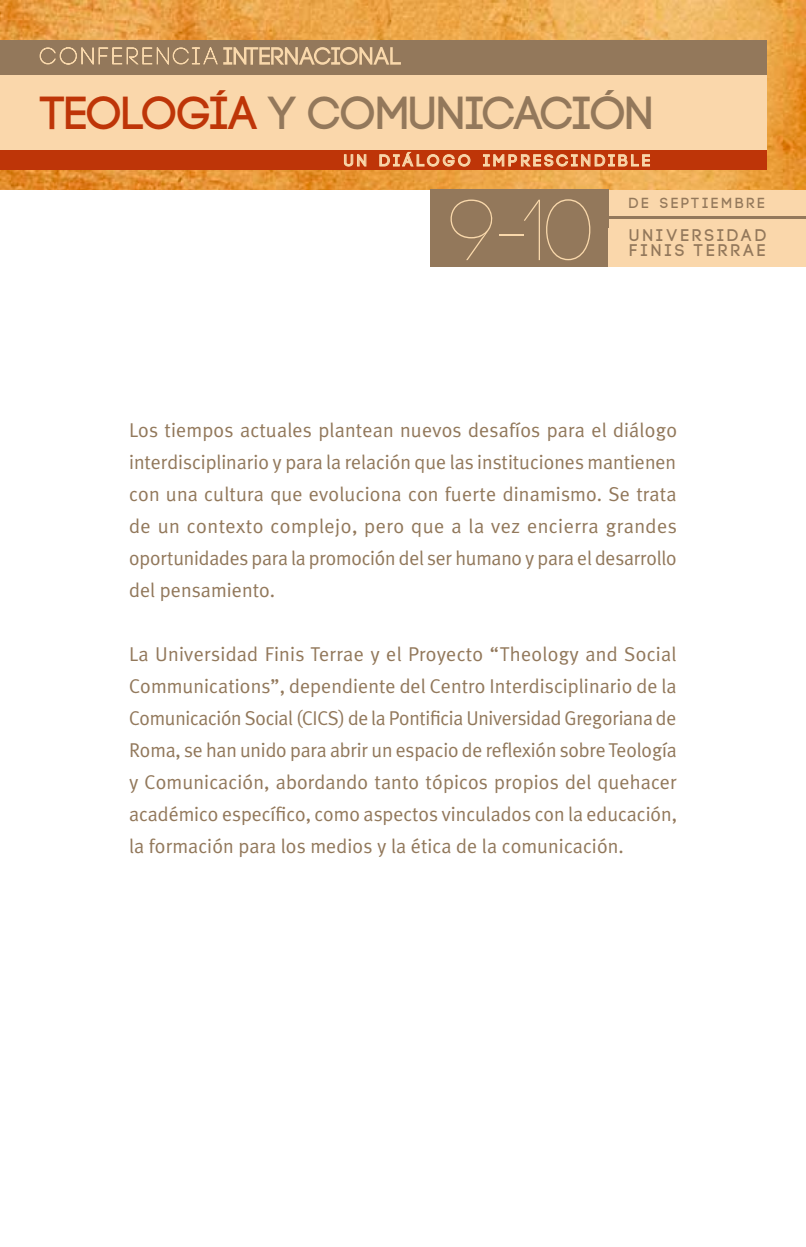
<style>
.page{position:relative;width:806px;height:1247px;background:#fff}
.page>*{position:absolute;margin:0;border:0;box-sizing:border-box;transform-origin:0 0}
.t1{font:300 86.2px "Code";color:#f9d8ab}
.t2{font:700 46.2px "Code";color:#93785b}
.t3{font:20px/32px "Meta Plus";letter-spacing:.005em;color:#92785b;text-align:justify}
.t4{font:700 16.8px "Code";letter-spacing:.22em;color:#93785b}
.t5{font:700 16.2px "Code";letter-spacing:.22em;color:#f9d8ab}
.t6{font:700 14.6px "Code";letter-spacing:.22em;color:#93785b}
.s1{color:#be3508}
</style>
<div class="page">
<img style="left:0;top:0;width:805px;height:190px">
<div style="left:0;top:74px;width:765px;height:76px;background:#fad7ab"></div>
<div style="left:0;top:150px;width:765px;height:20px;background:#be3508"></div>
<div style="left:0;top:40px;width:765px;height:34px;background:#93785b"></div>
<svg style="left:39px;top:47px;width:362px;height:18px"></svg>
<svg style="left:344px;top:154px;width:22px;height:13px"></svg>
<svg style="left:379px;top:152px;width:91px;height:15px"></svg>
<svg style="left:483px;top:154px;width:166px;height:13px"></svg>
<div style="left:608px;top:190px;width:197px;height:38px;background:#fad7ab"></div>
<hr style="left:608px;top:216px;width:197px;height:2px;background:#93785b">
<div style="left:429px;top:190px;width:179px;height:77px;background:#93785b"></div>
<div style="left:608px;top:228px;width:197px;height:39px;background:#fad7ab"></div>
<hr style="left:499px;top:234px;width:24px;height:2px;background:#f9d8ab">
<p class="t2" style="left:41px;top:90px;width:614px"><span class="s1">TEOLOGÍA</span> Y COMUNICACIÓN</p>
<p class="t5" style="left:344px;top:152px;width:307px">UN DIÁLOGO IMPRESCINDIBLE</p>
<p class="t1" style="left:448px;top:188px;width:145px">9 10</p>
<p class="t6" style="left:628px;top:196px;width:137px">DE SEPTIEMBRE</p>
<p class="t4" style="left:629px;top:226px;width:138px">UNIVERSIDAD</p>
<p class="t4" style="left:629px;top:242px;width:137px">FINIS TERRAE</p>
<p class="t3" style="left:129px;top:413px;width:549px">Los tiempos actuales plantean nuevos desafíos para el diálogo interdisciplinario y para la relación que las instituciones mantienen con una cultura que evoluciona con fuerte dinamismo. Se trata de un contexto complejo, pero que a la vez encierra grandes oportunidades para la promoción del ser humano y para el desarrollo del pensamiento.</p>
<p class="t3" style="left:129px;top:637px;width:549px">La Universidad Finis Terrae y el Proyecto “Theology and Social Communications”, dependiente del Centro Interdisciplinario de la Comunicación Social (CICS) de la Pontificia Universidad Gregoriana de Roma, se han unido para abrir un espacio de reflexión sobre Teología y Comunicación, abordando tanto tópicos propios del quehacer académico específico, como aspectos vinculados con la educación, la formación para los medios y la ética de la comunicación.</p>
</div>
